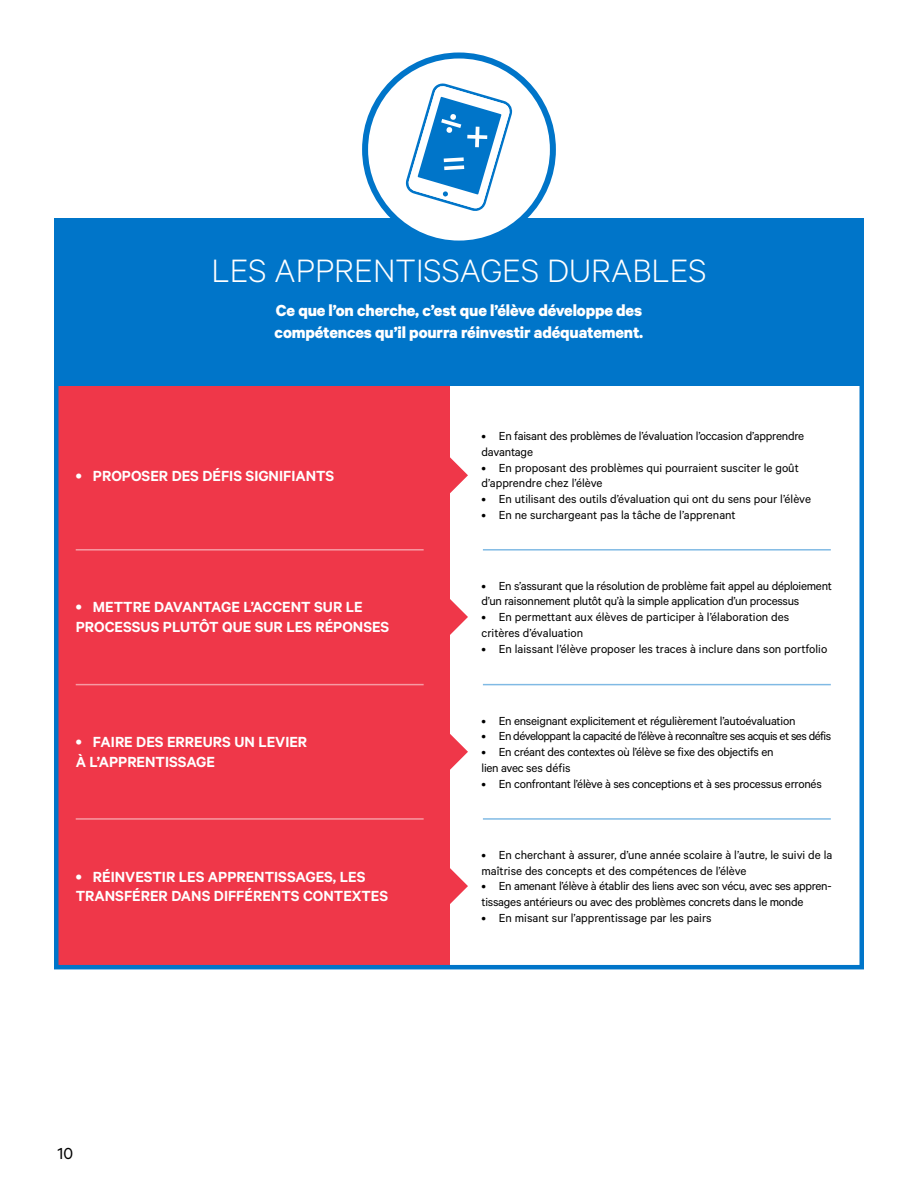
<style>
.page{position:relative;width:918px;height:1188px;background:#fff}
.page>*{position:absolute;margin:0;border:0;box-sizing:border-box;transform-origin:0 0}
.t1{font:300 36.45px "Calibre";color:#fff}
.t2{font:700 18px/21.6px "Calibre";letter-spacing:-.01em;color:#fff}
.t3{font:18px "Calibre";color:#000}
.t4{font:600 16.5px/19.8px "Calibre";color:#fff}
.t5{font:13.2px/15.8px "Calibre";letter-spacing:-.015em;color:#000}
.t6{font:13.2px "Calibre";letter-spacing:-.04em;color:#000}
</style>
<div class="page">
<div style="left:54px;top:370px;width:396px;height:598px;background:#ef3749"></div>
<div style="left:54px;top:218px;width:810px;height:167px;background:#0075c9"></div>
<hr style="left:483px;top:549px;width:348px;height:2px;background:#0075c9">
<hr style="left:76px;top:549px;width:348px;height:2px;background:#fff">
<hr style="left:483px;top:684px;width:348px;height:1px;background:#0075c9">
<hr style="left:76px;top:684px;width:348px;height:1px;background:#fff">
<hr style="left:483px;top:818px;width:348px;height:2px;background:#0075c9">
<hr style="left:76px;top:818px;width:348px;height:2px;background:#fff">
<svg style="left:450px;top:457px;width:18px;height:36px"></svg>
<svg style="left:450px;top:599px;width:18px;height:36px"></svg>
<svg style="left:450px;top:734px;width:18px;height:36px"></svg>
<svg style="left:450px;top:868px;width:18px;height:36px"></svg>
<div style="left:54px;top:219px;width:810px;height:750px;border:4px solid #0075c9"></div>
<div style="left:365px;top:55px;width:188px;height:189px;background:#fff;border-radius:50%"></div>
<div style="left:362px;top:52px;width:194px;height:195px;border:6px solid #0075c9;border-radius:50%"></div>
<svg style="left:405px;top:83px;width:108px;height:128px"></svg>
<h1 class="t1" style="left:211px;top:249px;width:497px">LES APPRENTISSAGES DURABLES</h1>
<h2 class="t2" style="left:275px;top:299px;width:370px">Ce que l’on cherche, c’est que l’élève développe des compétences qu’il pourra réinvestir adéquatement.</h2>
<p class="t4" style="left:76px;top:465px;width:260px">• PROPOSER DES DÉFIS SIGNIFIANTS</p>
<p class="t4" style="left:76px;top:597px;width:315px">• METTRE DAVANTAGE L’ACCENT SUR LE<br>PROCESSUS PLUTÔT QUE SUR LES RÉPONSES</p>
<p class="t4" style="left:76px;top:732px;width:233px">• FAIRE DES ERREURS UN LEVIER<br>À L’APPRENTISSAGE</p>
<p class="t4" style="left:76px;top:866px;width:314px">• RÉINVESTIR LES APPRENTISSAGES, LES<br>TRANSFÉRER DANS DIFFÉRENTS CONTEXTES</p>
<h2 class="t3" style="left:58px;top:1143px;width:17px">10</h2>
<p class="t5" style="left:482px;top:428px;width:324px">• En faisant des problèmes de l’évaluation l’occasion d’apprendre davantage</p>
<p class="t5" style="left:482px;top:459px;width:319px">• En proposant des problèmes qui pourraient susciter le goût d’apprendre chez l’élève</p>
<p class="t5" style="left:482px;top:491px;width:331px">• En utilisant des outils d’évaluation qui ont du sens pour l’élève</p>
<p class="t5" style="left:482px;top:507px;width:256px">• En ne surchargeant pas la tâche de l’apprenant</p>
<p class="t5" style="left:482px;top:577px;width:352px">• En s’assurant que la résolution de problème fait appel au déploiement d’un raisonnement plutôt qu’à la simple application d’un processus</p>
<p class="t5" style="left:482px;top:609px;width:309px">• En permettant aux élèves de participer à l’élaboration des critères d’évaluation</p>
<p class="t5" style="left:482px;top:640px;width:347px">• En laissant l’élève proposer les traces à inclure dans son portfolio</p>
<p class="t5" style="left:482px;top:712px;width:315px">• En enseignant explicitement et régulièrement l’autoévaluation</p>
<p class="t6" style="left:482px;top:729px;width:351px">• En développant la capacité de l’élève à reconnaître ses acquis et ses défis</p>
<p class="t5" style="left:482px;top:744px;width:293px">• En créant des contextes où l’élève se fixe des objectifs en lien avec ses défis</p>
<p class="t5" style="left:482px;top:775px;width:342px">• En confrontant l’élève à ses conceptions et à ses processus erronés</p>
<p class="t5" style="left:482px;top:846px;width:352px">• En cherchant à assurer, d’une année scolaire à l’autre, le suivi de la maîtrise des concepts et des compétences de l’élève</p>
<p class="t5" style="left:482px;top:878px;width:352px">• En amenant l’élève à établir des liens avec son vécu, avec ses appren&shy;tissages antérieurs ou avec des problèmes concrets dans le monde</p>
<p class="t5" style="left:482px;top:909px;width:232px">• En misant sur l’apprentissage par les pairs</p>
</div>
